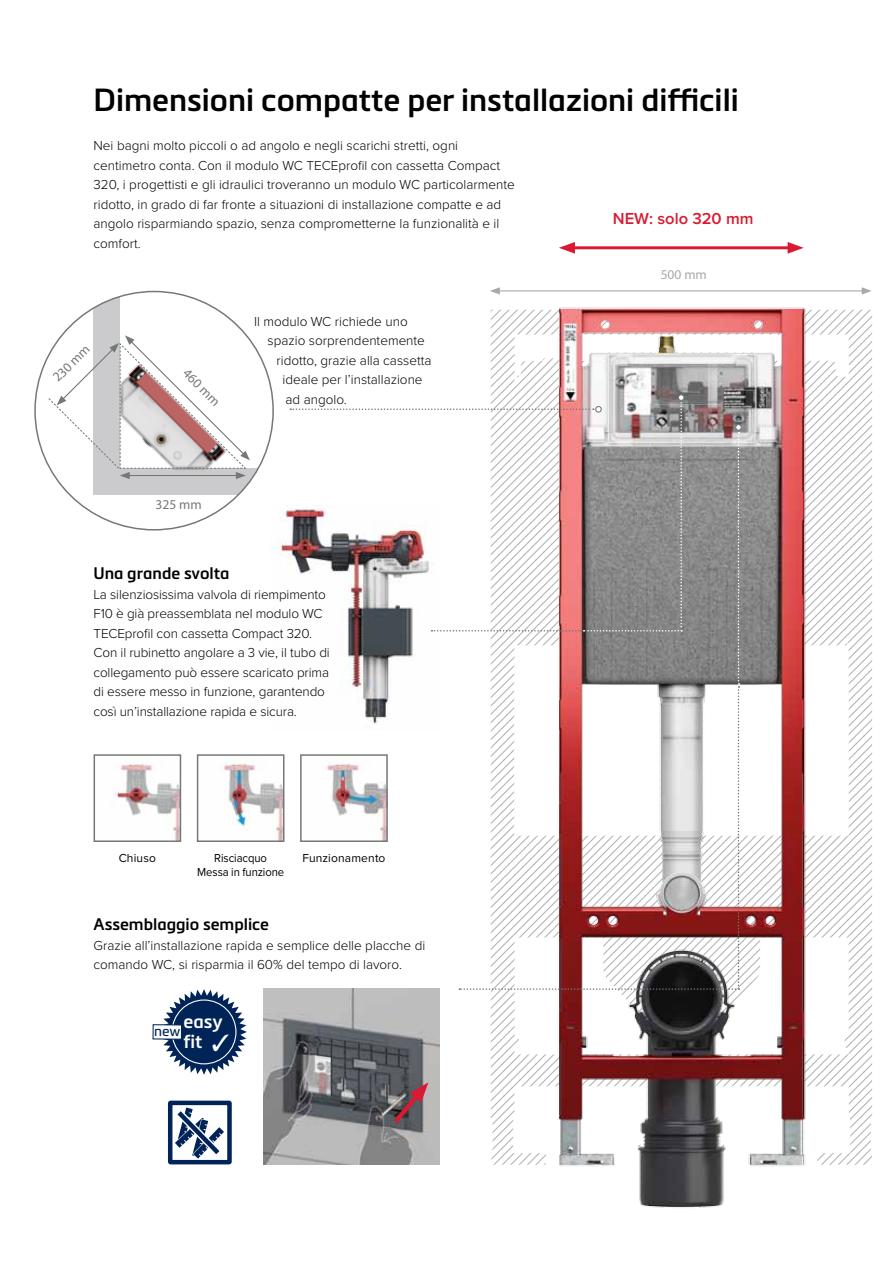
<style>
.page{position:relative;width:893px;height:1263px;background:#fff}
.page>*{position:absolute;margin:0;border:0;box-sizing:border-box;transform-origin:0 0}
.t1{font:600 31.5px "Metronic Pro";color:#000}
.t2{font:600 18.45px "Metronic Pro";color:#fff}
.t3{font:600 16.5px "Metronic Pro";color:#000}
.t4{font:600 16.5px "Proxima Nova";color:#da1a32}
.t5{font:13.95px "Metronic Pro";color:#002358}
.t6{font:300 13.5px/19.5px "Proxima Nova";color:#000}
.t7{font:13.5px "Myriad Pro";color:#737977}
.t8{font:13.5px "Myriad Pro";color:#a6aaa8}
.t9{font:12px/14.4px "Proxima Nova";color:#000;text-align:center;scale:.94 1}
.t10{font:12px "Proxima Nova";color:#000}
</style>
<div class="page">
<svg style="left:491px;top:1087px;width:381px;height:78px"></svg>
<img style="left:535px;top:291px;width:304px;height:917px">
<svg style="left:94px;top:295px;width:26px;height:40px"></svg>
<img style="left:83px;top:345px;width:171px;height:169px">
<svg style="left:48px;top:335px;width:202px;height:144px"></svg>
<img style="left:112px;top:764px;width:66px;height:75px">
<div style="left:94px;top:754px;width:87px;height:88px;border:2px solid #737977"></div>
<img style="left:223px;top:763px;width:58px;height:76px">
<div style="left:197px;top:754px;width:87px;height:88px;border:2px solid #737977"></div>
<svg style="left:290px;top:310px;width:582px;height:680px"></svg>
<div style="left:735px;top:424px;width:7px;height:7px;border:1px solid #737977;border-radius:50%"></div>
<svg style="left:163px;top:989px;width:84px;height:86px"></svg>
<div style="left:153px;top:1025px;width:29px;height:14px;background:#fff"></div>
<div style="left:153px;top:1024px;width:29px;height:16px;border:1px solid #002358"></div>
<img style="left:264px;top:989px;width:175px;height:175px">
<svg style="left:389px;top:1082px;width:39px;height:46px;background:#785c62"></svg>
<hr style="left:569px;top:246px;width:224px;height:3px;background:#da1a32">
<svg style="left:788px;top:242px;width:16px;height:12px"></svg>
<svg style="left:559px;top:242px;width:16px;height:12px"></svg>
<hr style="left:497px;top:290px;width:367px;height:1px;background:#a6aaa8">
<svg style="left:862px;top:287px;width:10px;height:8px"></svg>
<svg style="left:490px;top:287px;width:10px;height:8px"></svg>
<svg style="left:175px;top:1107px;width:49px;height:52px"></svg>
<div style="left:168px;top:1101px;width:64px;height:63px;border:4px solid #002358"></div>
<h1 class="t1" style="left:94px;top:80px;width:647px">Dimensioni compatte per installazioni difficili</h1>
<p class="t6" style="left:94px;top:135px;width:423px">Nei bagni molto piccoli o ad angolo e negli scarichi stretti, ogni centimetro conta. Con il modulo WC TECEprofil con cassetta Compact 320, i progettisti e gli idraulici troveranno un modulo WC particolarmente ridotto, in grado di far fronte a situazioni di installazione compatte e ad angolo risparmiando spazio, senza comprometterne la funzionalità e il comfort.</p>
<p class="t7" style="left:49px;top:373px;width:48px;rotate:-45deg">230 mm</p>
<p class="t7" style="left:191px;top:365px;width:48px;rotate:45deg">460 mm</p>
<p class="t6" style="left:254px;top:311px;width:155px">Il modulo WC richiede uno</p>
<p class="t6" style="left:268px;top:330px;width:159px">spazio sorprendentemente</p>
<p class="t6" style="left:277px;top:350px;width:156px">ridotto, grazie alla cassetta</p>
<p class="t6" style="left:283px;top:369px;width:142px">ideale per l’installazione</p>
<p class="t6" style="left:285px;top:389px;width:63px">ad angolo.</p>
<p class="t7" style="left:156px;top:496px;width:48px">325 mm</p>
<p class="t3" style="left:94px;top:563px;width:138px">Una grande svolta</p>
<p class="t6" style="left:94px;top:584px;width:238px">La silenziosissima valvola di riempimento F10 è già preassemblata nel modulo WC TECEprofil con cassetta Compact 320.<br>Con il rubinetto angolare a 3 vie, il tubo di collegamento può essere scaricato prima di essere messo in funzione, garantendo così un’installazione rapida e sicura.</p>
<p class="t10" style="left:119px;top:849px;width:39px">Chiuso</p>
<p class="t9" style="left:197px;top:850px;width:94px">Risciacquo<br>Messa in funzione</p>
<p class="t10" style="left:302px;top:849px;width:85px">Funzionamento</p>
<p class="t3" style="left:94px;top:914px;width:177px">Assemblaggio semplice</p>
<p class="t6" style="left:94px;top:935px;width:333px">Grazie all’installazione rapida e semplice delle placche di comando WC, si risparmia il 60% del tempo di lavoro.</p>
<h2 class="t2" style="left:184px;top:1009px;width:41px">easy</h2>
<p class="t5" style="left:154px;top:1021px;width:28px">new</p>
<h2 class="t2" style="left:184px;top:1030px;width:47px">fit ✓</h2>
<p class="t4" style="left:613px;top:207px;width:142px">NEW: solo 320 mm</p>
<p class="t8" style="left:661px;top:266px;width:48px">500 mm</p>
</div>
